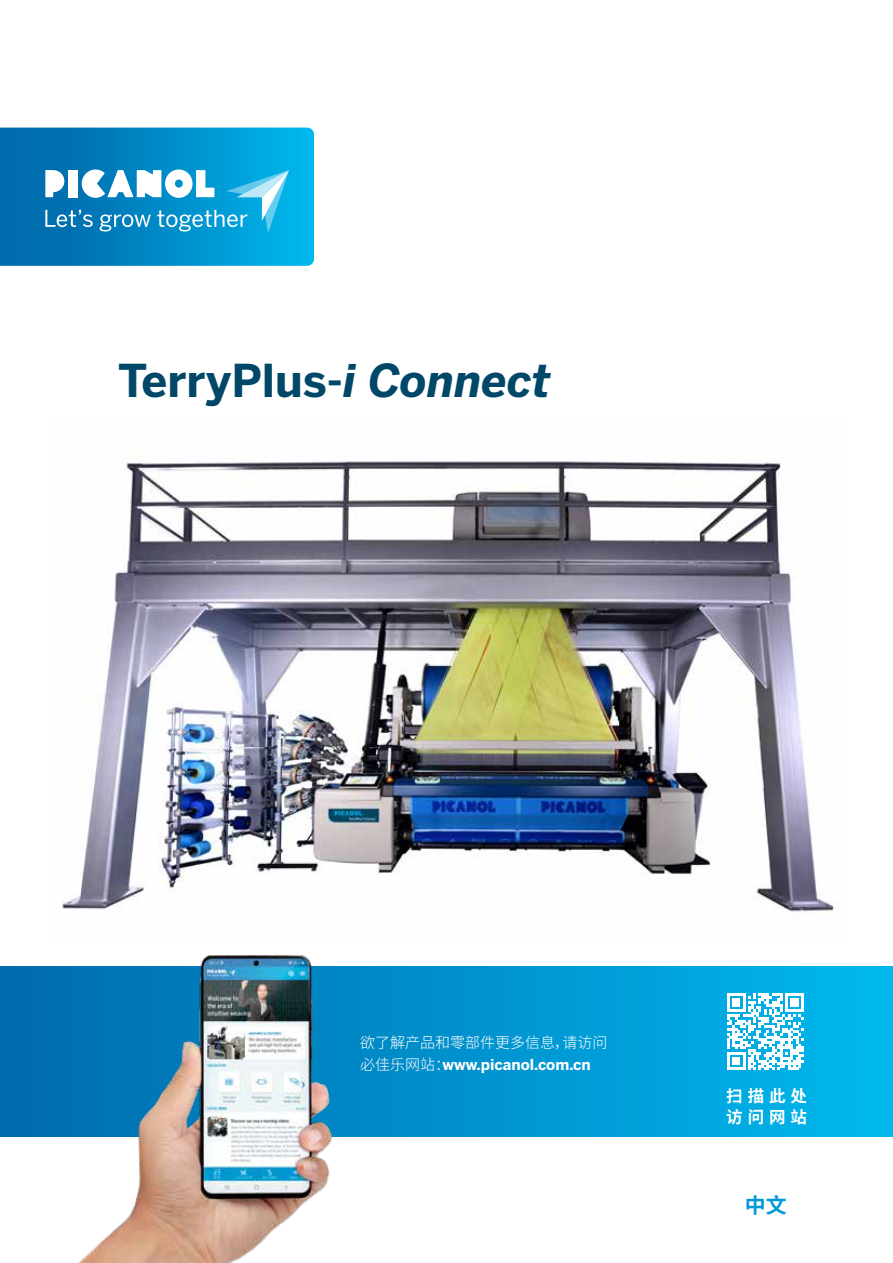
<style>
.page{position:relative;width:893px;height:1263px;background:#fff}
.page>*{position:absolute;margin:0;border:0;box-sizing:border-box;transform-origin:0 0}
.t1{font:700 45px "Benton Sans";color:#004768}
.t2{font:700 21px "Source Han Sans CN";color:#0099d4}
.t3{font:700 16.5px/21px "Source Han Sans CN";letter-spacing:.3em;color:#fff}
.t4{font:700 15px "Benton Sans";color:#fff}
.t5{font:300 15px "Source Han Sans CN";color:#fff}
.s1{font-style:italic}
.s2{font-family:"Source Han Sans CN";font-weight:300}
</style>
<div class="page">
<img style="left:62px;top:461px;width:774px;height:457px">
<svg style="left:0;top:966px;width:893px;height:170px;background:#009dd7"></svg>
<img style="left:14px;top:955px;width:341px;height:308px">
<svg style="left:0;top:128px;width:314px;height:138px;background:#1d98ce"></svg>
<svg style="left:727px;top:993px;width:77px;height:77px"></svg>
<h1 class="t1" style="left:118px;top:354px;width:435px">TerryPlus-<span class="s1">i Connect</span></h1>
<p class="t5" style="left:360px;top:1034px;width:249px">欲了解产品和零部件更多信息，请访问</p>
<p class="t4" style="left:360px;top:1056px;width:232px"><span class="s2">必佳乐网站：</span>www.picanol.com.cn</p>
<p class="t3" style="left:726px;top:1086px;width:82px">扫描此处访问网站</p>
<h2 class="t2" style="left:745px;top:1194px;width:43px">中文</h2>
</div>
